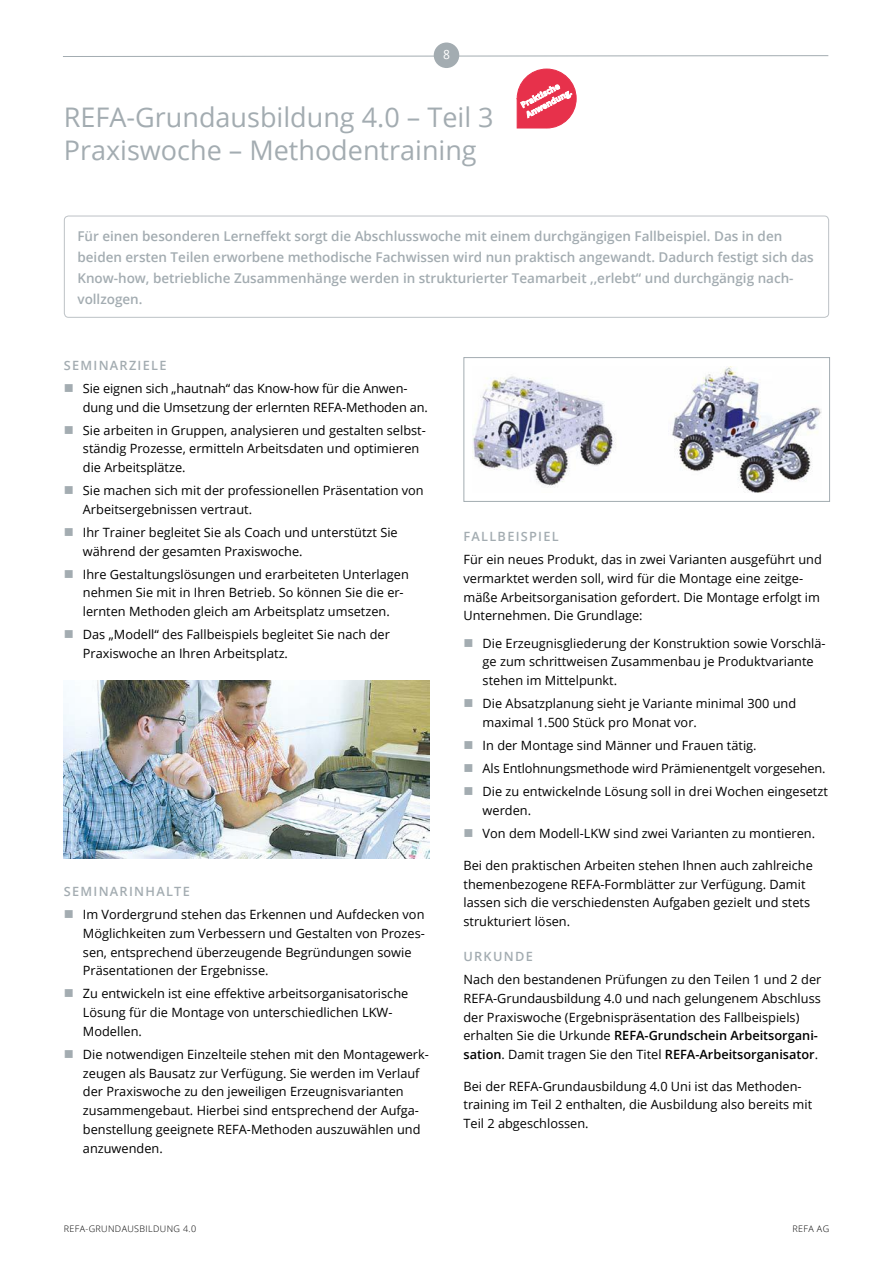
<style>
.page{position:relative;width:893px;height:1263px;background:#fff}
.page>*{position:absolute;margin:0;border:0;box-sizing:border-box;transform-origin:0 0}
.t1{font:27px/33px "Open Sans";color:#a3acb1}
.t2{font:600 13.5px/21px "Open Sans";color:#a3acb1}
.t3{font:12.75px/18.8px "Open Sans";color:#000}
.t4{font:600 12.75px "Open Sans";letter-spacing:.1em;color:#a3acb1}
.t5{font:12.75px "Segoe UI";color:#fff}
.t6{font:300 9px "Open Sans";letter-spacing:.04em;color:#000}
.s1{font-weight:600}
</style>
<div class="page">
<svg style="left:63px;top:55px;width:766px;height:2px"></svg>
<div style="left:434px;top:43px;width:25px;height:25px;background:#a3acb1;border-radius:50%"></div>
<img style="left:64px;top:680px;width:365px;height:178px">
<img style="left:473px;top:366px;width:348px;height:126px">
<div style="left:463px;top:357px;width:367px;height:145px;border:1px solid #a3acb1"></div>
<div style="left:64px;top:216px;width:765px;height:102px;border:1px solid #bdc2c6;border-radius:4px"></div>
<svg style="left:517px;top:69px;width:59px;height:59px"></svg>
<svg style="left:65px;top:848px;width:8px;height:8px"></svg>
<p class="t5" style="left:443px;top:46px;width:8px">8</p>
<h1 class="t1" style="left:64px;top:100px;width:431px">REFA-Grundausbildung 4.0 – Teil 3<br>Praxiswoche – Methodentraining</h1>
<p class="t2" style="left:77px;top:225px;width:738px">Für einen besonderen Lerneffekt sorgt die Abschlusswoche mit einem durchgängigen Fallbeispiel. Das in den beiden ersten Teilen erworbene methodische Fachwissen wird nun praktisch angewandt. Dadurch festigt sich das Know-how, betriebliche Zusammenhänge werden in strukturierter Teamarbeit ,,erlebt“ und durchgängig nach&shy;vollzogen.</p>
<p class="t4" style="left:64px;top:357px;width:104px">SEMINARZIELE</p>
<p class="t3" style="left:83px;top:379px;width:347px">Sie eignen sich „hautnah“ das Know-how für die Anwen&shy;dung und die Umsetzung der erlernten REFA-Methoden an.</p>
<p class="t3" style="left:83px;top:420px;width:344px">Sie arbeiten in Gruppen, analysieren und gestalten selbst&shy;ständig Prozesse, ermitteln Arbeitsdaten und optimieren die Arbeitsplätze.</p>
<p class="t3" style="left:83px;top:481px;width:342px">Sie machen sich mit der professionellen Präsentation von<br>Arbeitsergebnissen vertraut.</p>
<p class="t3" style="left:83px;top:523px;width:316px">Ihr Trainer begleitet Sie als Coach und unterstützt Sie während der gesamten Praxiswoche.</p>
<p class="t3" style="left:83px;top:564px;width:327px">Ihre Gestaltungslösungen und erarbeiteten Unterlagen nehmen Sie mit in Ihren Betrieb. So können Sie die er&shy;lernten Methoden gleich am Arbeitsplatz umsetzen.</p>
<p class="t3" style="left:83px;top:625px;width:308px">Das „Modell“ des Fallbeispiels begleitet Sie nach der<br>Praxiswoche an Ihren Arbeitsplatz.</p>
<p class="t4" style="left:64px;top:882px;width:128px">SEMINARINHALTE</p>
<p class="t3" style="left:83px;top:905px;width:343px">Im Vordergrund stehen das Erkennen und Aufdecken von Möglichkeiten zum Verbessern und Gestalten von Prozes&shy;sen, entsprechend überzeugende Begründungen sowie Präsentationen der Ergebnisse.</p>
<p class="t3" style="left:83px;top:984px;width:327px">Zu entwickeln ist eine effektive arbeitsorganisatorische<br>Lösung für die Montage von unterschiedlichen LKW-<br>Modellen.</p>
<p class="t3" style="left:83px;top:1044px;width:347px">Die notwendigen Einzelteile stehen mit den Montagewerk&shy;zeugen als Bausatz zur Verfügung. Sie werden im Verlauf der Praxiswoche zu den jeweiligen Erzeugnisvarianten zusammengebaut. Hierbei sind entsprechend der Aufga&shy;benstellung geeignete REFA-Methoden auszuwählen und anzuwenden.</p>
<p class="t4" style="left:463px;top:528px;width:97px">FALLBEISPIEL</p>
<p class="t3" style="left:463px;top:550px;width:360px">Für ein neues Produkt, das in zwei Varianten ausgeführt und vermarktet werden soll, wird für die Montage eine zeitge&shy;mäße Arbeitsorganisation gefordert. Die Montage erfolgt im Unternehmen. Die Grundlage:</p>
<p class="t3" style="left:483px;top:633px;width:345px">Die Erzeugnisgliederung der Konstruktion sowie Vorschlä&shy;ge zum schrittweisen Zusammenbau je Produktvariante stehen im Mittelpunkt.</p>
<p class="t3" style="left:483px;top:694px;width:315px">Die Absatzplanung sieht je Variante minimal 300 und maximal 1.500 Stück pro Monat vor.</p>
<p class="t3" style="left:483px;top:733px;width:347px;line-height:23px">In der Montage sind Männer und Frauen tätig.<br>Als Entlohnungsmethode wird Prämienentgelt vorgesehen.<br>Die zu entwickelnde Lösung soll in drei Wochen eingesetzt</p>
<p class="t3" style="left:483px;top:798px;width:334px;line-height:23.7px">werden.<br>Von dem Modell-LKW sind zwei Varianten zu montieren.</p>
<p class="t3" style="left:463px;top:855px;width:351px">Bei den praktischen Arbeiten stehen Ihnen auch zahlreiche themenbezogene REFA-Formblätter zur Verfügung. Damit lassen sich die verschiedensten Aufgaben gezielt und stets strukturiert lösen.</p>
<p class="t4" style="left:463px;top:948px;width:71px">URKUNDE</p>
<p class="t3" style="left:463px;top:970px;width:359px">Nach den bestandenen Prüfungen zu den Teilen 1 und 2 der REFA-Grundausbildung 4.0 und nach gelungenem Abschluss der Praxiswoche (Ergebnispräsentation des Fallbeispiels) erhalten Sie die Urkunde <span class="s1">REFA-Grundschein Arbeitsorgani&shy;sation</span>. Damit tragen Sie den Titel <span class="s1">REFA-Arbeitsorganisator</span>.</p>
<p class="t3" style="left:463px;top:1076px;width:350px">Bei der REFA-Grundausbildung 4.0 Uni ist das Methoden&shy;training im Teil 2 enthalten, die Ausbildung also bereits mit<br>Teil 2 abgeschlossen.</p>
<p class="t6" style="left:64px;top:1222px;width:134px">REFA-GRUNDAUSBILDUNG 4.0</p>
<p class="t6" style="left:793px;top:1222px;width:38px">REFA AG</p>
</div>
